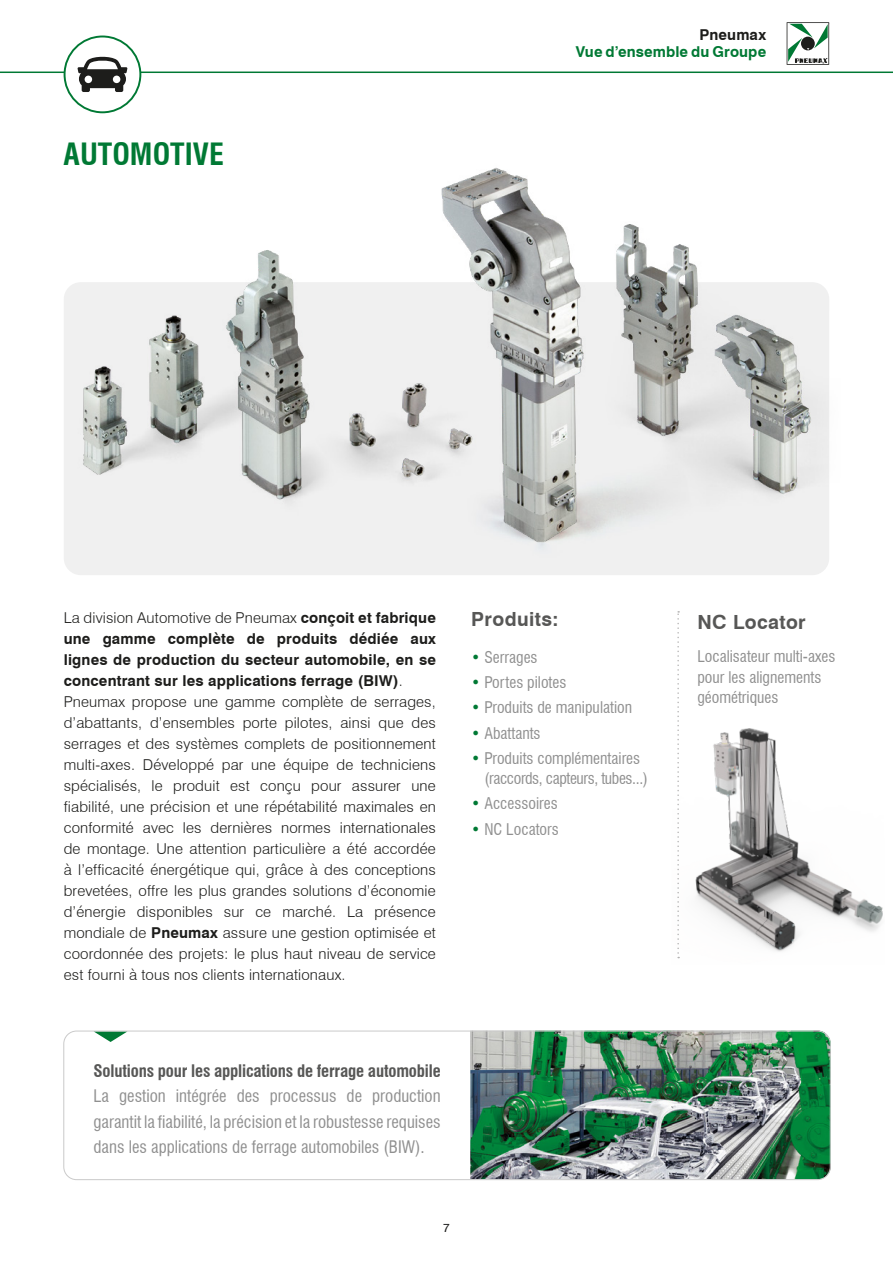
<style>
.page{position:relative;width:893px;height:1263px;background:#fff}
.page>*{position:absolute;margin:0;border:0;box-sizing:border-box;transform-origin:0 0}
.t1{font:700 condensed 30px "Swiss 721 BT";color:#007934}
.t2{font:700 19.5px "Swiss 721 BT";letter-spacing:.02em;color:#575756}
.t3{font:condensed 16.95px/25.3px "Swiss 721 BT";color:#909090;text-align:justify}
.t4{font:700 condensed 16.95px "Swiss 721 BT";letter-spacing:-.01em;color:#575756}
.t5{font:condensed 15.75px/20.2px "Swiss 721 BT";color:#909090}
.t6{font:300 15px/21px "Swiss 721 BT";letter-spacing:.01em;color:#1d1d1b}
.t7{font:700 15px "Swiss 721 BT";letter-spacing:.005em;color:#007934}
.t8{font:700 15px "Swiss 721 BT";letter-spacing:.005em;color:#1d1d1b}
.t9{font:12px "Swiss 721 BT";color:#1d1d1b}
.s1{font-weight:700}
.s2{color:#007934}
</style>
<div class="page">
<img style="left:470px;top:1032px;width:359px;height:146px">
<hr style="left:0;top:72px;width:893px;height:1px;background:#007934">
<div style="left:65px;top:37px;width:75px;height:75px;background:#fff;border-radius:50%"></div>
<div style="left:64px;top:36px;width:77px;height:77px;border:2px solid #007934;border-radius:50%"></div>
<svg style="left:78px;top:56px;width:49px;height:36px"></svg>
<svg style="left:94px;top:1032px;width:33px;height:10px"></svg>
<svg style="left:677px;top:611px;width:2px;height:92px"></svg>
<img style="left:64px;top:168px;width:765px;height:406px">
<div style="left:63px;top:1030px;width:768px;height:150px;border:1px solid #cacaca;border-radius:13px"></div>
<img style="left:677px;top:706px;width:206px;height:253px">
<svg style="left:787px;top:22px;width:42px;height:43px"></svg>
<h1 class="t1" style="left:64px;top:136px;width:162px">AUTOMOTIVE</h1>
<p class="t8" style="left:700px;top:26px;width:68px">Pneumax</p>
<p class="t7" style="left:576px;top:42px;width:192px">Vue d’ensemble du Groupe</p>
<p class="t6" style="left:64px;top:606px;width:374px">La division Automotive de Pneumax <span class="s1">conçoit et fabrique une gamme complète de produits dédiée aux lignes de production du secteur automobile, en se concentrant sur les applications ferrage (BIW)</span>.<br>Pneumax propose une gamme complète de serrages, d’abattants, d’ensembles porte pilotes, ainsi que des serrages et des systèmes complets de positionnement multi-axes. Développé par une équipe de techniciens spécialisés, le produit est conçu pour assurer une fiabilité, une précision et une répétabilité maximales en conformité avec les dernières normes internationales de montage. Une attention particulière a été accordée à l’efficacité énergétique qui, grâce à des conceptions brevetées, offre les plus grandes solutions d’économie d’énergie disponibles sur ce marché. La présence mondiale de <span class="s1">Pneumax</span> assure une gestion optimisée et coordonnée des projets: le plus haut niveau de service est fourni à tous nos clients internationaux.</p>
<h2 class="t2" style="left:471px;top:607px;width:89px">Produits:</h2>
<p class="t5" style="left:471px;top:647px;width:68px"><span class="s2">•</span> Serrages</p>
<p class="t5" style="left:471px;top:672px;width:97px"><span class="s2">•</span> Portes pilotes</p>
<p class="t5" style="left:471px;top:697px;width:162px"><span class="s2">•</span> Produits de manipulation</p>
<p class="t5" style="left:471px;top:723px;width:71px"><span class="s2">•</span> Abattants</p>
<p class="t5" style="left:485px;top:748px;width:165px;text-indent:-13px"><span class="s2">•</span> Produits complémentaires (raccords, capteurs, tubes...)</p>
<p class="t5" style="left:471px;top:794px;width:88px"><span class="s2">•</span> Accessoires</p>
<p class="t5" style="left:471px;top:819px;width:89px"><span class="s2">•</span> NC Locators</p>
<p class="t4" style="left:94px;top:1061px;width:349px">Solutions pour les applications de ferrage automobile</p>
<p class="t3" style="left:94px;top:1083px;width:349px">La gestion intégrée des processus de production garantit la fiabilité, la précision et la robustesse requises dans les applications de ferrage automobiles (BIW).</p>
<p class="t9" style="left:443px;top:1220px;width:8px">7</p>
<h2 class="t2" style="left:697px;top:610px;width:110px">NC Locator</h2>
<p class="t5" style="left:697px;top:647px;width:140px">Localisateur multi-axes pour les alignements géométriques</p>
</div>
